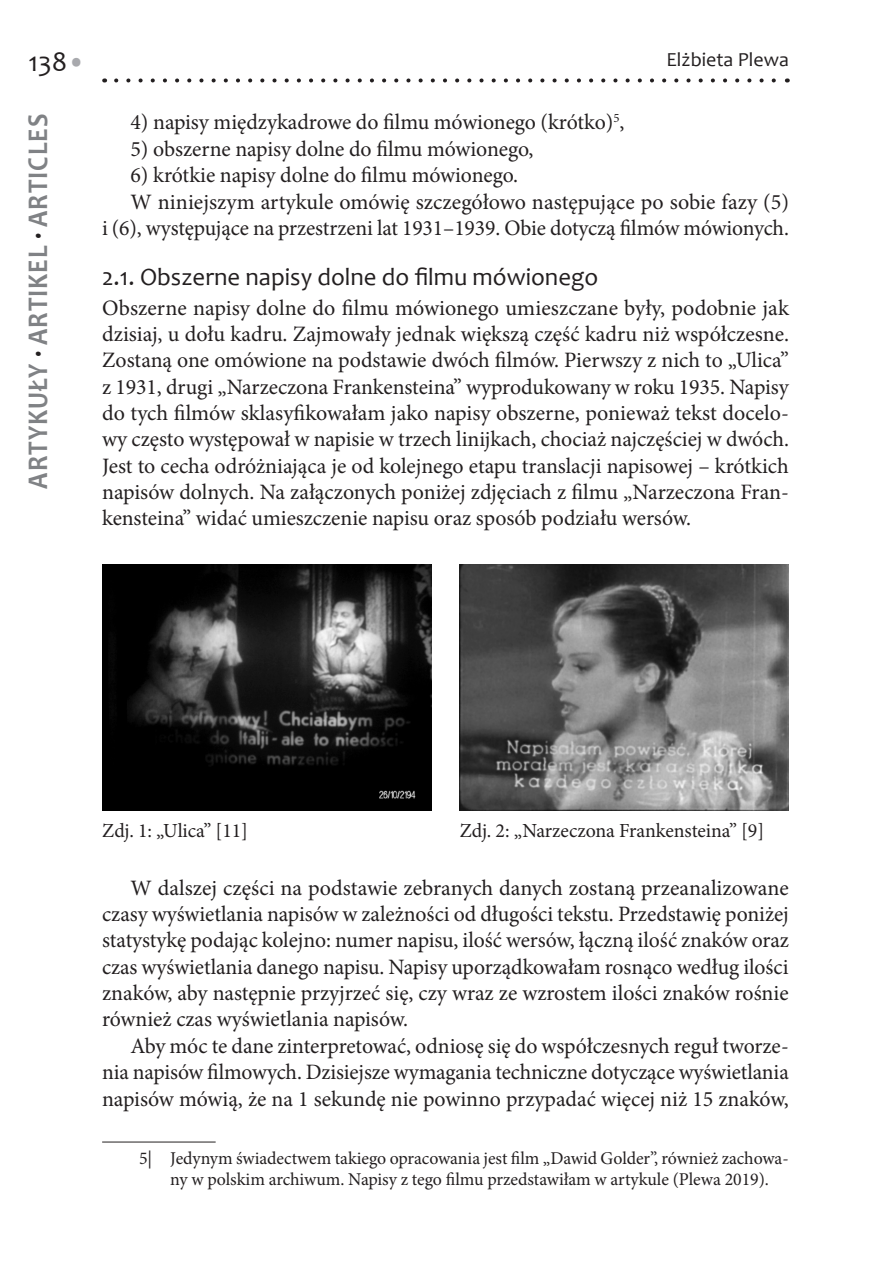
<style>
.page{position:relative;width:891px;height:1276px;background:#fff}
.page>*{position:absolute;margin:0;border:0;box-sizing:border-box;transform-origin:0 0}
.t1{font:700 28.6px "Candara";letter-spacing:.04em;color:#808285;scale:.9 1}
.t2{font:28px "Candara";color:#231f20}
._1_1{font:25px "Candara";color:#231f20}
.tekst{font:22px/26.4px "Minion Pro";letter-spacing:-.005em;color:#231f20;text-align:justify}
.tekst_01{font:22px/26.4px "Minion Pro";color:#231f20;text-align:justify}
.pkt2{font:22px "Minion Pro";letter-spacing:-.01em;color:#231f20}
.ilustracja{font:20px "Minion Pro";color:#231f20}
.t3{font:20px "Candara";color:#231f20}
.przypis_1-9{font:18px/21.6px "Minion Pro";letter-spacing:-.005em;color:#231f20}
.s1{color:#a8a9ad}
.s2{color:#231f20}
</style>
<div class="page">
<svg style="left:116px;top:78px;width:660px;height:4px"></svg>
<hr style="left:102px;top:1141px;width:113px;height:1px;background:#231f20">
<img style="left:102px;top:564px;width:329px;height:246px">
<img style="left:459px;top:564px;width:329px;height:247px">
<p class="t3" style="left:666px;top:46px;width:124px">Elżbieta Plewa</p>
<p class="t2" style="left:28px;top:45px;width:59px">138<span class="s1">•</span></p>
<h1 class="t1" style="left:20px;top:488px;width:418px;rotate:-90deg">ARTYKUŁY <span class="s2">·</span> ARTIKEL <span class="s2">·</span> ARTICLES</h1>
<p class="pkt2" style="left:130px;top:108px;width:495px">4) napisy międzykadrowe do filmu mówionego (krótko)<sup>5</sup>,</p>
<p class="pkt2" style="left:130px;top:134px;width:404px">5) obszerne napisy dolne do filmu mówionego,</p>
<p class="pkt2" style="left:130px;top:160px;width:389px">6) krótkie napisy dolne do filmu mówionego.</p>
<p class="tekst" style="left:102px;top:188px;width:688px;text-align:right">W niniejszym artykule omówię szczegółowo następujące po sobie fazy (5)<br>i (6), występujące na przestrzeni lat 1931–1939. Obie dotyczą filmów mówionych.</p>
<p class="_1_1" style="left:102px;top:261px;width:497px">2.1. Obszerne napisy dolne do filmu mówionego</p>
<p class="tekst_01" style="left:102px;top:294px;width:688px">Obszerne napisy dolne do filmu mówionego umieszczane były, podobnie jak dzisiaj, u dołu kadru. Zajmowały jednak większą część kadru niż współczesne.<br>Zostaną one omówione na podstawie dwóch filmów. Pierwszy z nich to „Ulica” z 1931, drugi „Narzeczona Frankensteina” wyprodukowany w roku 1935. Napisy do tych filmów sklasyfikowałam jako napisy obszerne, ponieważ tekst docelo&shy;wy często występował w napisie w trzech linijkach, chociaż najczęściej w dwóch.<br>Jest to cecha odróżniająca je od kolejnego etapu translacji napisowej – krótkich napisów dolnych. Na załączonych poniżej zdjęciach z filmu „Narzeczona Fran&shy;kensteina” widać umieszczenie napisu oraz sposób podziału wersów.</p>
<p class="ilustracja" style="left:102px;top:817px;width:147px">Zdj. 1: „Ulica” [11]</p>
<p class="ilustracja" style="left:459px;top:817px;width:306px">Zdj. 2: „Narzeczona Frankensteina” [9]</p>
<p class="tekst" style="left:102px;top:874px;width:688px;text-indent:28px">W dalszej części na podstawie zebranych danych zostaną przeanalizowane czasy wyświetlania napisów w zależności od długości tekstu. Przedstawię poniżej statystykę podając kolejno: numer napisu, ilość wersów, łączną ilość znaków oraz czas wyświetlania danego napisu. Napisy uporządkowałam rosnąco według ilości znaków, aby następnie przyjrzeć się, czy wraz ze wzrostem ilości znaków rośnie również czas wyświetlania napisów.</p>
<p class="tekst" style="left:102px;top:1032px;width:687px;text-indent:28px">Aby móc te dane zinterpretować, odniosę się do współczesnych reguł tworze&shy;nia napisów filmowych. Dzisiejsze wymagania techniczne dotyczące wyświetlania napisów mówią, że na 1 sekundę nie powinno przypadać więcej niż 15 znaków,</p>
<p class="przypis_1-9" style="left:170px;top:1147px;width:619px;text-indent:-31px">5| Jedynym świadectwem takiego opracowania jest film „Dawid Golder”, również zachowa&shy;ny w polskim archiwum. Napisy z tego filmu przedstawiłam w artykule (Plewa 2019).</p>
</div>
